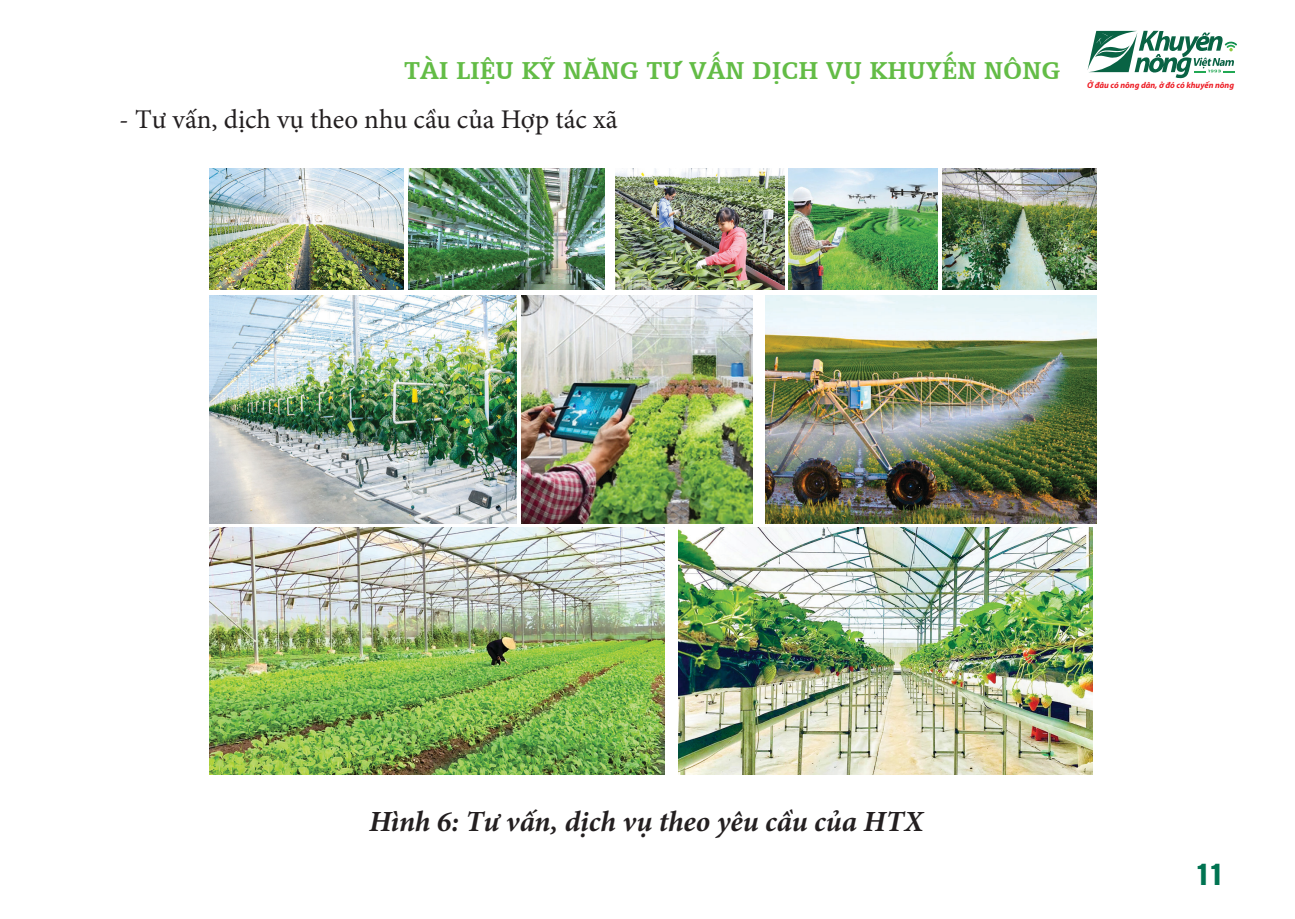
<style>
.page{position:relative;width:1295px;height:919px;background:#fff}
.page>*{position:absolute;margin:0;border:0;box-sizing:border-box;transform-origin:0 0}
.CHU_THICH{font:italic 700 29.25px "Minion Pro";color:#231f20}
.t1{font:27px "UVN Ai Cap Nang";color:#63bc46}
.t2{font:27px "Minion Pro";color:#231f20}
.t3{font:27px "UTM Helvet Ins";color:#007351}
.t4{font:italic 700 8.55px "Myriad Pro";color:#ed1c24}
</style>
<div class="page">
<svg style="left:1087px;top:31px;width:150px;height:47px"></svg>
<img style="left:209px;top:169px;width:195px;height:120px">
<img style="left:209px;top:295px;width:307px;height:228px">
<img style="left:209px;top:527px;width:456px;height:247px">
<img style="left:678px;top:527px;width:414px;height:247px">
<img style="left:765px;top:295px;width:331px;height:228px">
<img style="left:408px;top:169px;width:197px;height:120px">
<img style="left:615px;top:169px;width:170px;height:120px">
<img style="left:942px;top:169px;width:154px;height:120px">
<img style="left:789px;top:169px;width:149px;height:120px">
<img style="left:521px;top:295px;width:231px;height:228px">
<p class="t1" style="left:404px;top:51px;width:657px">TÀI LIỆU KỸ NĂNG TƯ VẤN DỊCH VỤ KHUYẾN NÔNG</p>
<p class="t2" style="left:119px;top:101px;width:500px">- Tư vấn, dịch vụ theo nhu cầu của Hợp tác xã</p>
<p class="t4" style="left:1087px;top:79px;width:148px">Ở đâu có nông dân, ở đó có khuyến nông</p>
<p class="CHU_THICH" style="left:369px;top:801px;width:556px">Hình 6: Tư vấn, dịch vụ theo yêu cầu của HTX</p>
<p class="t3" style="left:1196px;top:852px;width:28px">11</p>
</div>
